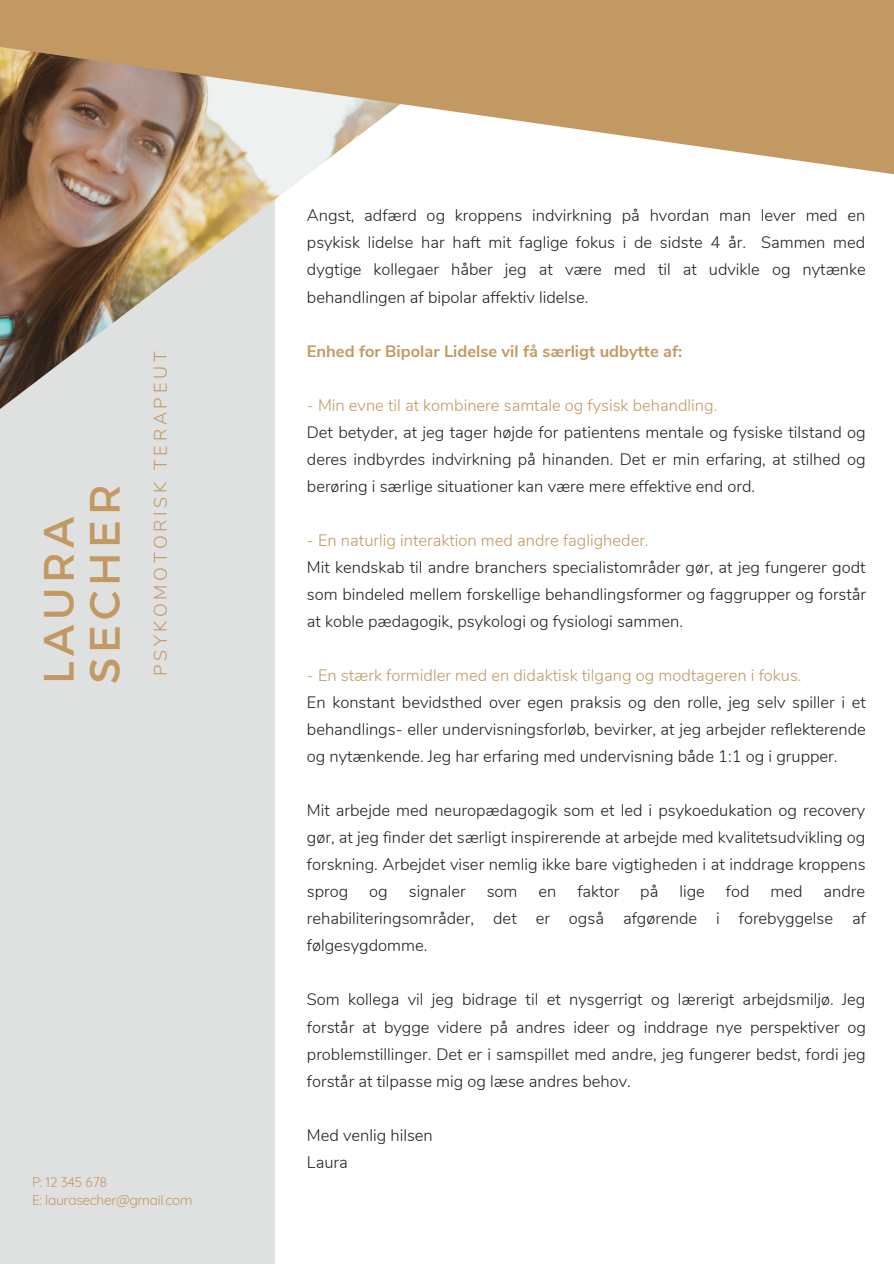
<style>
.page{position:relative;width:894px;height:1264px;background:#fff}
.page>*{position:absolute;margin:0;border:0;box-sizing:border-box;transform-origin:0 0}
.t1{font:42.45px "Montserrat";letter-spacing:.11em;color:#c29963}
.t2{font:300 18.15px "Nunito";letter-spacing:.2em;color:#c29963}
.t3{font:300 16.5px/27px "Nunito";color:#222;text-align:justify}
.t4{font:300 16.5px "Nunito";color:#c29963}
.t5{font:700 16.5px "Nunito Sans";color:#c29963}
.t6{font:13.65px "Quicksand";letter-spacing:-.02em;color:#c29963}
</style>
<div class="page">
<div style="left:0;top:133px;width:274px;height:1130px;background:#dfe0e0"></div>
<img style="left:0;top:178px;width:303px;height:277px">
<svg style="left:0;top:0;width:893px;height:178px;fill:#c29963"></svg>
<p class="t1" style="left:31px;top:683px;width:169px;rotate:-90deg">LAURA</p>
<p class="t1" style="left:77px;top:683px;width:201px;rotate:-90deg">SECHER</p>
<p class="t2" style="left:148px;top:676px;width:326px;rotate:-90deg">PSYKOMOTORISK TERAPEUT</p>
<p class="t6" style="left:32px;top:1173px;width:77px">P: 12 345 678</p>
<p class="t6" style="left:32px;top:1191px;width:162px">E: laurasecher@gmail.com</p>
<p class="t3" style="left:307px;top:202px;width:560px">Angst, adfærd og kroppens indvirkning på hvordan man lever med en psykisk lidelse har haft mit faglige fokus i de sidste 4 år. Sammen med dygtige kollegaer håber jeg at være med til at udvikle og nytænke behandlingen af bipolar affektiv lidelse.</p>
<p class="t5" style="left:307px;top:340px;width:376px">Enhed for Bipolar Lidelse vil få særligt udbytte af:</p>
<p class="t4" style="left:307px;top:394px;width:412px">- Min evne til at kombinere samtale og fysisk behandling.</p>
<p class="t3" style="left:307px;top:419px;width:560px">Det betyder, at jeg tager højde for patientens mentale og fysiske tilstand og deres indbyrdes indvirkning på hinanden. Det er min erfaring, at stilhed og berøring i særlige situationer kan være mere effektive end ord.</p>
<p class="t4" style="left:307px;top:529px;width:343px">- En naturlig interaktion med andre fagligheder.</p>
<p class="t3" style="left:307px;top:554px;width:560px">Mit kendskab til andre branchers specialistområder gør, at jeg fungerer godt som bindeled mellem forskellige behandlingsformer og faggrupper og forstår at koble pædagogik, psykologi og fysiologi sammen.</p>
<p class="t4" style="left:307px;top:664px;width:496px">- En stærk formidler med en didaktisk tilgang og modtageren i fokus.</p>
<p class="t3" style="left:307px;top:689px;width:560px">En konstant bevidsthed over egen praksis og den rolle, jeg selv spiller i et behandlings- eller undervisningsforløb, bevirker, at jeg arbejder reflekterende og nytænkende. Jeg har erfaring med undervisning både 1:1 og i grupper.</p>
<p class="t3" style="left:307px;top:797px;width:560px">Mit arbejde med neuropædagogik som et led i psykoedukation og recovery gør, at jeg finder det særligt inspirerende at arbejde med kvalitetsudvikling og forskning. Arbejdet viser nemlig ikke bare vigtigheden i at inddrage kroppens sprog</p>
<p class="t3" style="left:369px;top:878px;width:20px">og</p>
<p class="t3" style="left:408px;top:878px;width:58px">signaler</p>
<p class="t3" style="left:486px;top:878px;width:32px">som</p>
<p class="t3" style="left:538px;top:878px;width:19px">en</p>
<p class="t3" style="left:577px;top:878px;width:43px">faktor</p>
<p class="t3" style="left:640px;top:878px;width:20px">på</p>
<p class="t3" style="left:679px;top:878px;width:27px">lige</p>
<p class="t3" style="left:725px;top:878px;width:25px">fod</p>
<p class="t3" style="left:770px;top:878px;width:34px">med</p>
<p class="t3" style="left:307px;top:878px;width:560px;text-indent:516px">andre rehabiliteringsområder, det er også afgørende i forebyggelse af følgesygdomme.</p>
<p class="t3" style="left:307px;top:986px;width:560px">Som kollega vil jeg bidrage til et nysgerrigt og lærerigt arbejdsmiljø. Jeg forstår at bygge videre på andres ideer og inddrage nye perspektiver og problemstillinger. Det er i samspillet med andre, jeg fungerer bedst, fordi jeg forstår at tilpasse mig og læse andres behov.</p>
<p class="t3" style="left:307px;top:1121px;width:127px">Med venlig hilsen</p>
<p class="t3" style="left:307px;top:1148px;width:42px">Laura</p>
</div>
